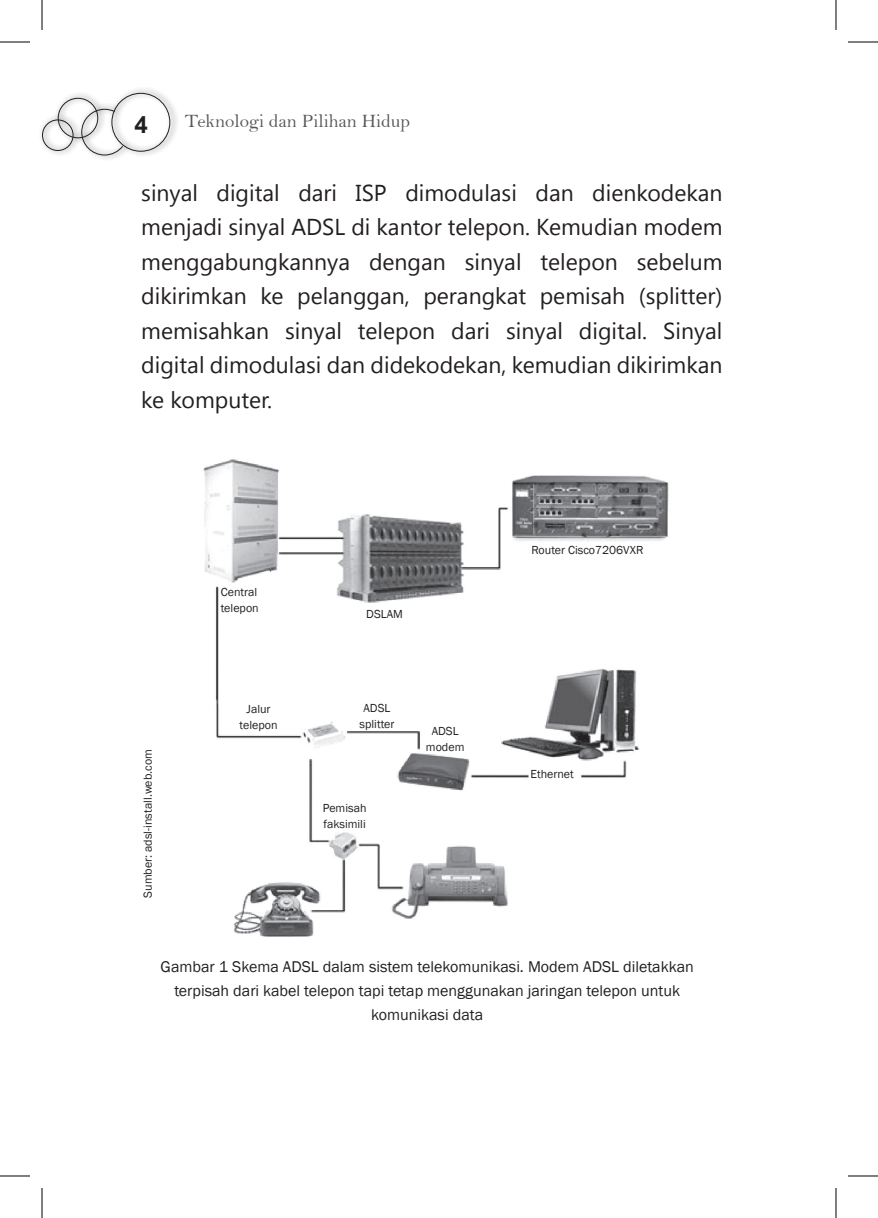
<style>
.page{position:relative;width:878px;height:1218px;background:#fff}
.page>*{position:absolute;margin:0;border:0;box-sizing:border-box;transform-origin:0 0}
.t1{font:700 24px "Arial";color:#231f20}
.t2{font:23px/34.4px "Segoe UI";color:#231f20;text-align:justify}
.t3{font:19px "Bell";color:#57585a}
.t4{font:16px/24px "Franklin Gothic";color:#231f20;text-align:center}
.t5{font:12px/16px "Franklin Gothic";color:#231f20;text-align:center}
</style>
<div class="page">
<div style="left:39px;top:87px;width:148px;height:82px;background:#231f20;opacity:.75"></div>
<div style="left:111px;top:93px;width:59px;height:59px;border:1px solid #231f20;border-radius:50%"></div>
<svg style="left:81px;top:108px;width:43px;height:48px"></svg>
<div style="left:58px;top:98px;width:40px;height:40px;border:1px solid #231f20;border-radius:50%"></div>
<div style="left:42px;top:119px;width:32px;height:32px;border:1px solid #231f20;border-radius:50%"></div>
<img style="left:203px;top:459px;width:466px;height:478px">
<hr style="left:0;top:42px;width:30px;height:1px;background:#000">
<hr style="left:848px;top:42px;width:30px;height:1px;background:#000">
<hr style="left:0;top:1176px;width:30px;height:1px;background:#000">
<hr style="left:848px;top:1176px;width:30px;height:1px;background:#000">
<hr style="left:42px;top:0;width:1px;height:30px;background:#000">
<hr style="left:42px;top:1188px;width:1px;height:30px;background:#000">
<hr style="left:835px;top:0;width:1px;height:30px;background:#000">
<hr style="left:835px;top:1188px;width:1px;height:30px;background:#000">
<p class="t1" style="left:135px;top:108px;width:15px">4</p>
<p class="t3" style="left:185px;top:110px;width:227px">Teknologi dan Pilihan Hidup</p>
<p class="t2" style="left:141px;top:174px;width:583px">sinyal digital dari ISP dimodulasi dan dienkodekan menjadi sinyal ADSL di kantor telepon. Kemudian modem menggabungkannya dengan sinyal telepon sebelum dikirimkan ke pelanggan, perangkat pemisah (splitter) memisahkan sinyal telepon dari sinyal digital. Sinyal digital dimodulasi dan didekodekan, kemudian dikirimkan ke komputer.</p>
<p class="t5" style="left:221px;top:585px;width:39px;text-align:left">Central telepon</p>
<p class="t5" style="left:366px;top:606px;width:38px">DSLAM</p>
<p class="t5" style="left:531px;top:542px;width:113px">Router Cisco7206VXR</p>
<p class="t5" style="left:140px;top:898px;width:150px;rotate:-90deg">Sumber: adsl-install.web.com</p>
<p class="t5" style="left:240px;top:701px;width:39px">Jalur telepon</p>
<p class="t5" style="left:359px;top:700px;width:36px">ADSL splitter</p>
<p class="t5" style="left:323px;top:800px;width:45px;text-align:left">Pemisah faksimili</p>
<p class="t5" style="left:426px;top:723px;width:40px">ADSL modem</p>
<p class="t5" style="left:530px;top:766px;width:45px">Ethernet</p>
<p class="t4" style="left:161px;top:955px;width:534px">Gambar 1 Skema ADSL dalam sistem telekomunikasi. Modem ADSL diletakkan terpisah dari kabel telepon tapi tetap menggunakan jaringan telepon untuk komunikasi data</p>
</div>
